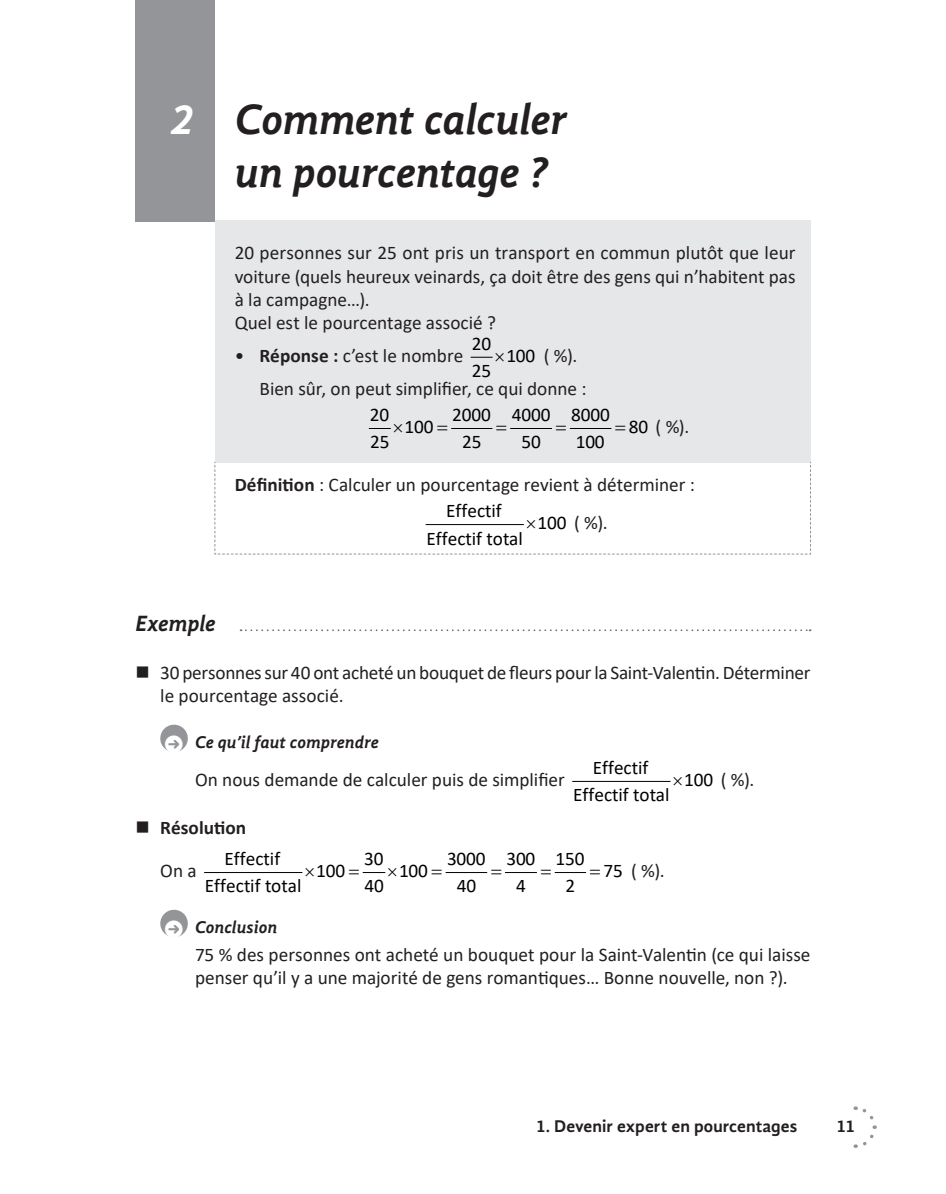
<style>
.page{position:relative;width:946px;height:1194px;background:#fff}
.page>*{position:absolute;margin:0;border:0;box-sizing:border-box;transform-origin:0 0}
.t1{font:italic 700 43.75px/52.5px "Gandhi Sans";letter-spacing:-.015em;color:#231f20}
.t2{font:italic 700 22.75px "Gandhi Sans";letter-spacing:-.005em;color:#231f20}
.t3{font:19.25px/23.1px "Calibri";color:#231f20}
.t4{font:19.25px "Calibri";letter-spacing:-.005em;color:#000}
.t5{font:700 19.25px "Calibri";letter-spacing:.005em;color:#231f20}
.t6{font:italic 700 17.5px "Gandhi Sans";color:#231f20}
.t7{font:700 17.5px "Gandhi Sans";letter-spacing:.005em;color:#231f20}
.s1{color:#fff}
.s2{font-weight:700}
.s3{color:#000}
.s4{font-family:"Web Hosting Hub Glyphs";font-weight:400;font-style:normal;color:#fff}
</style>
<div class="page">
<svg style="left:855px;top:1106px;width:22px;height:42px"></svg>
<div style="left:135px;top:0;width:80px;height:222px;background:#939598"></div>
<div style="left:215px;top:220px;width:595px;height:115px;background:#e6e7e9"></div>
<div style="left:215px;top:323px;width:595px;height:68px;background:#e6e7e9"></div>
<div style="left:215px;top:356px;width:595px;height:69px;background:#e6e7e9"></div>
<div style="left:215px;top:394px;width:595px;height:69px;background:#e6e7e9"></div>
<svg style="left:214px;top:461px;width:597px;height:94px"></svg>
<svg style="left:240px;top:629px;width:570px;height:2px"></svg>
<div style="left:160px;top:724px;width:28px;height:28px;background:#939598;border-radius:14px"></div>
<div style="left:160px;top:909px;width:28px;height:28px;background:#939598;border-radius:14px"></div>
<hr style="left:451px;top:428px;width:41px;height:1px;background:#000">
<hr style="left:510px;top:428px;width:41px;height:1px;background:#000">
<hr style="left:570px;top:428px;width:41px;height:1px;background:#000">
<hr style="left:572px;top:781px;width:98px;height:1px;background:#000">
<hr style="left:205px;top:872px;width:97px;height:1px;background:#000">
<hr style="left:446px;top:872px;width:40px;height:1px;background:#000">
<hr style="left:505px;top:872px;width:31px;height:1px;background:#000">
<hr style="left:555px;top:872px;width:30px;height:1px;background:#000">
<svg style="left:471px;top:356px;width:22px;height:2px"></svg>
<svg style="left:369px;top:428px;width:22px;height:1px"></svg>
<svg style="left:214px;top:464px;width:597px;height:90px"></svg>
<svg style="left:362px;top:872px;width:24px;height:2px"></svg>
<h1 class="t1" style="left:235px;top:93px;width:334px;text-indent:-64px"><span class="s1">2</span> Comment calculer un pourcentage ?</h1>
<p class="t3" style="left:235px;top:241px;width:562px">20 personnes sur 25 ont pris un transport en commun plutôt que leur voiture (quels heureux veinards, ça doit être des gens qui n’habitent pas à la campagne…).<br>Quel est le pourcentage associé ?</p>
<p class="t3" style="left:235px;top:343px;width:230px">• <span class="s2">Réponse :</span> c’est le nombre</p>
<p class="t4" style="left:471px;top:330px;width:21px">20</p>
<p class="t3" style="left:506px;top:343px;width:73px"><span class="s3">100</span> ( %).</p>
<p class="t4" style="left:472px;top:357px;width:21px">25</p>
<p class="t3" style="left:259px;top:376px;width:328px">Bien sûr, on peut simplifier, ce qui donne :</p>
<p class="t4" style="left:370px;top:401px;width:21px">20</p>
<p class="t4" style="left:452px;top:401px;width:159px">2000 4000 8000</p>
<p class="t4" style="left:404px;top:413px;width:31px">100</p>
<p class="t3" style="left:628px;top:415px;width:62px"><span class="s3">80</span> ( %).</p>
<p class="t4" style="left:370px;top:428px;width:21px">25</p>
<p class="t4" style="left:462px;top:428px;width:21px">25</p>
<p class="t4" style="left:521px;top:428px;width:21px">50</p>
<p class="t4" style="left:575px;top:428px;width:31px">100</p>
<p class="t3" style="left:446px;top:471px;width:250px;line-height:26.1px;text-indent:-211px"><span class="s2">Définition</span> : Calculer un pourcentage revient à déterminer :<br><span class="s3">Effectif</span></p>
<p class="t3" style="left:537px;top:511px;width:72px"><span class="s3">100</span> ( %).</p>
<p class="t4" style="left:426px;top:525px;width:98px">Effectif total</p>
<p class="t2" style="left:135px;top:610px;width:82px">Exemple</p>
<p class="t3" style="left:160px;top:660px;width:651px;text-indent:-25px">■ 30 personnes sur 40 ont acheté un bouquet de fleurs pour la Saint-Valentin. Déterminer le pourcentage associé.</p>
<p class="t6" style="left:165px;top:732px;width:215px"><span class="s4">Š</span> Ce qu’il faut comprendre</p>
<p class="t3" style="left:195px;top:767px;width:371px">On nous demande de calculer puis de simplifier</p>
<p class="t4" style="left:592px;top:754px;width:57px">Effectif</p>
<p class="t3" style="left:684px;top:767px;width:72px"><span class="s3">100</span> ( %).</p>
<p class="t4" style="left:573px;top:781px;width:98px">Effectif total</p>
<p class="t5" style="left:135px;top:814px;width:112px">■ Résolution</p>
<p class="t3" style="left:160px;top:859px;width:38px">On a</p>
<p class="t4" style="left:224px;top:845px;width:57px">Effectif</p>
<p class="t4" style="left:364px;top:845px;width:21px">30</p>
<p class="t4" style="left:447px;top:845px;width:139px">3000 300 150</p>
<p class="t4" style="left:316px;top:857px;width:31px">100</p>
<p class="t4" style="left:399px;top:857px;width:31px">100</p>
<p class="t3" style="left:603px;top:859px;width:63px"><span class="s3">75</span> ( %).</p>
<p class="t4" style="left:205px;top:872px;width:98px">Effectif total</p>
<p class="t4" style="left:364px;top:872px;width:21px">40</p>
<p class="t4" style="left:456px;top:872px;width:21px">40</p>
<p class="t4" style="left:516px;top:872px;width:11px">4</p>
<p class="t4" style="left:565px;top:872px;width:11px">2</p>
<p class="t6" style="left:165px;top:917px;width:113px"><span class="s4">Š</span> Conclusion</p>
<p class="t3" style="left:195px;top:942px;width:617px">75 % des personnes ont acheté un bouquet pour la Saint-Valentin (ce qui laisse penser qu’il y a une majorité de gens romantiques… Bonne nouvelle, non ?).</p>
<p class="t7" style="left:536px;top:1115px;width:263px">1. Devenir expert en pourcentages</p>
<p class="t7" style="left:836px;top:1115px;width:20px">11</p>
</div>
